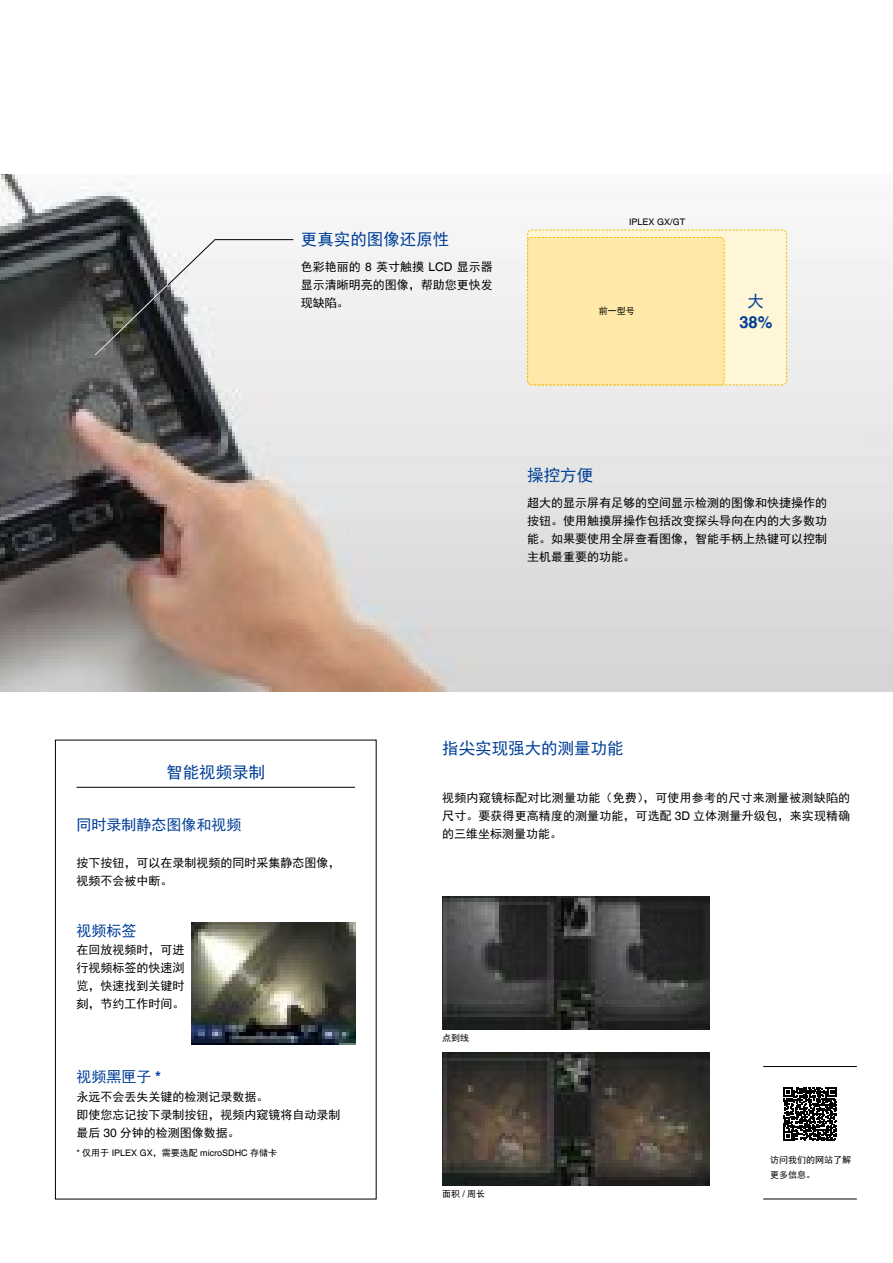
<style>
.page{position:relative;width:893px;height:1263px;background:#fff}
.page>*{position:absolute;margin:0;border:0;box-sizing:border-box;transform-origin:0 0}
.t1{font:16.5px "Sim Hei";color:#003f98}
.t2{font:700 16.5px "Helvetica cyr";color:#003f98}
.t3{font:15px "Sim Hei";color:#003f98}
.t4{font:12px/18px "Sim Hei";color:#000;text-align:justify}
.t5{font:9px "Helvetica";color:#000}
.t6{font:9px/15px "Sim Hei";color:#000}
.s1{font-family:"Helvetica"}
.s2{font-family:"Helvetica cyr";font-weight:700}
.s3{font-family:"Sim Hei"}
</style>
<div class="page">
<img style="left:0;top:174px;width:893px;height:517px">
<svg style="left:94px;top:239px;width:200px;height:117px"></svg>
<svg style="left:783px;top:1087px;width:54px;height:54px"></svg>
<hr style="left:763px;top:1066px;width:94px;height:1px;background:#000">
<hr style="left:763px;top:1199px;width:94px;height:1px;background:#000">
<img style="left:192px;top:923px;width:163px;height:122px">
<img style="left:442px;top:897px;width:267px;height:132px">
<img style="left:442px;top:1053px;width:267px;height:132px">
<svg style="left:527px;top:229px;width:260px;height:157px;background:#feeab0"></svg>
<hr style="left:77px;top:787px;width:278px;height:1px;background:#000">
<h1 class="t1" style="left:301px;top:230px;width:150px">更真实的图像还原性</h1>
<p class="t4" style="left:301px;top:258px;width:194px">色彩艳丽的 <span class="s1">8</span> 英寸触摸 <span class="s1">LCD</span> 显示器显示清晰明亮的图像，帮助您更快发现缺陷。</p>
<p class="t5" style="left:629px;top:217px;width:58px">IPLEX GX/GT</p>
<p class="t6" style="left:599px;top:304px;width:37px">前一型号</p>
<h1 class="t1" style="left:748px;top:292px;width:18px">大</h1>
<h1 class="t2" style="left:739px;top:312px;width:35px">38%</h1>
<h1 class="t1" style="left:527px;top:466px;width:67px">操控方便</h1>
<p class="t4" style="left:527px;top:494px;width:301px">超大的显示屏有足够的空间显示检测的图像和快捷操作的按钮。使用触摸屏操作包括改变探头导向在内的大多数功能。如果要使用全屏查看图像，智能手柄上热键可以控制主机最重要的功能。</p>
<h1 class="t1" style="left:166px;top:764px;width:100px">智能视频录制</h1>
<p class="t3" style="left:77px;top:817px;width:167px">同时录制静态图像和视频</p>
<p class="t4" style="left:77px;top:854px;width:266px">按下按钮，可以在录制视频的同时采集静态图像，视频不会被中断。</p>
<p class="t3" style="left:77px;top:923px;width:62px">视频标签</p>
<p class="t4" style="left:77px;top:941px;width:110px">在回放视频时，可进行视频标签的快速浏览，快速找到关键时刻，节约工作时间。</p>
<p class="t3" style="left:77px;top:1069px;width:86px">视频黑匣子 <span class="s2">*</span></p>
<p class="t4" style="left:77px;top:1088px;width:266px;text-align:left">永远不会丢失关键的检测记录数据。<br>即使您忘记按下录制按钮，视频内窥镜将自动录制最后 <span class="s1">30</span> 分钟的检测图像数据。</p>
<p class="t5" style="left:77px;top:1148px;width:202px">* <span class="s3">仅用于</span> IPLEX GX<span class="s3">，需要选配</span> microSDHC <span class="s3">存储卡</span></p>
<h1 class="t1" style="left:442px;top:740px;width:183px">指尖实现强大的测量功能</h1>
<p class="t4" style="left:442px;top:788px;width:409px">视频内窥镜标配对比测量功能（免费），可使用参考的尺寸来测量被测缺陷的尺寸。要获得更高精度的测量功能，可选配 <span class="s1">3D</span> 立体测量升级包，来实现精确的三维坐标测量功能。</p>
<p class="t6" style="left:442px;top:1031px;width:28px">点到线</p>
<p class="t6" style="left:442px;top:1187px;width:45px">面积 <span class="s1">/</span> 周长</p>
<p class="t6" style="left:770px;top:1152px;width:82px">访问我们的网站了解更多信息。</p>
</div>
